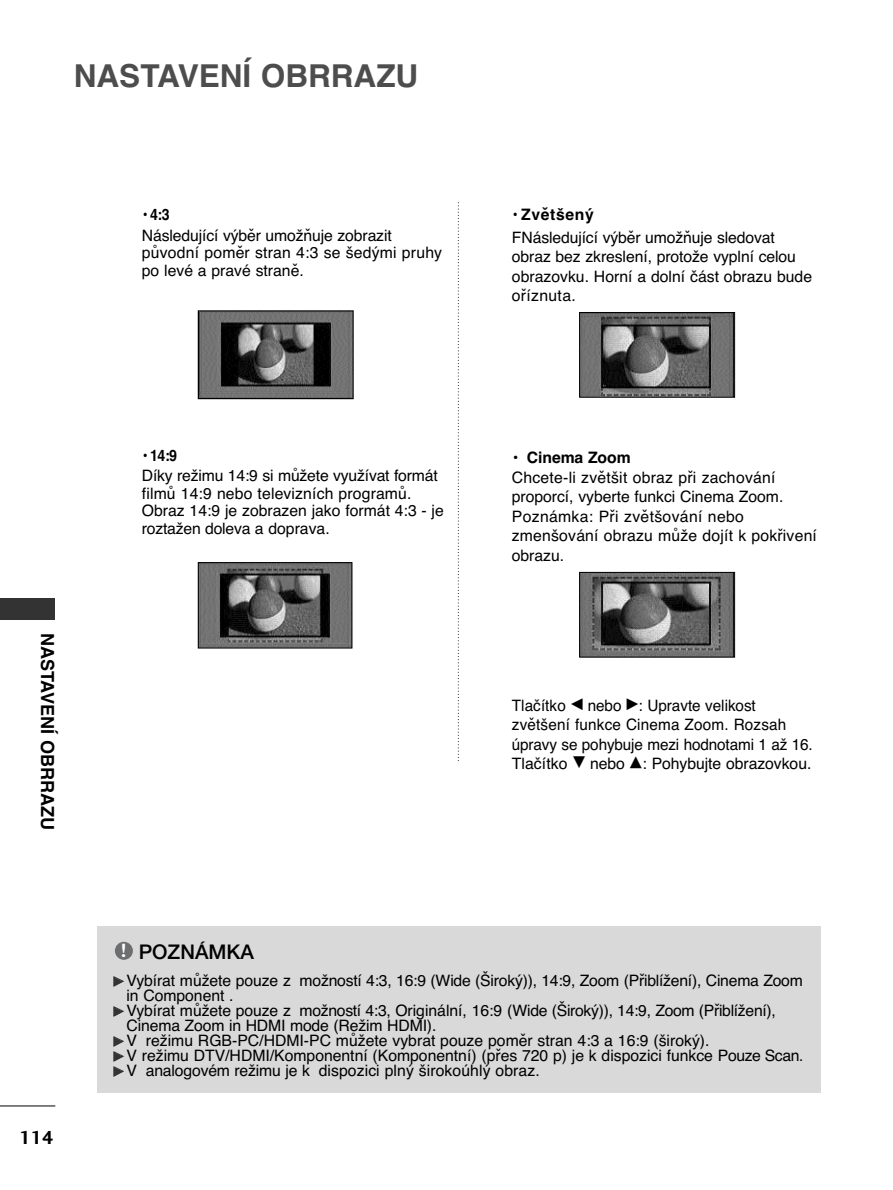
<style>
.page{position:relative;width:893px;height:1190px;background:#fff}
.page>*{position:absolute;margin:0;border:0;box-sizing:border-box;transform-origin:0 0}
.t1{font:700 31.5px "Helvetica CE";color:#4d4d4d}
.t2{font:500 20.25px "Helvetica Neue CE";color:#000}
.t3{font:19.5px "Charlotte Sans Bold Plain";color:#000}
.t4{font:700 18px "Helvetica CE";color:#000}
.t5{font:15.75px/19.5px "Helvetica CE";color:#000}
.t6{font:15.75px/20.5px "Helvetica CE";color:#000;scale:.9 1}
.t7{font:15.75px "Helvetica CE";letter-spacing:-.02em;color:#000}
.s1{font-weight:700}
.s2{font-family:"FZDING33";font-size:13.5px}
.s3{font-family:"Charlotte Sans Bold Plain";font-weight:400;font-size:19.95px;color:#fff}
.s4{font-family:"FZDING33";font-size:10.5px;color:#333}
</style>
<div class="page">
<hr style="left:0;top:1105px;width:55px;height:1px;background:#000">
<div style="left:0;top:598px;width:54px;height:21px;background:#333"></div>
<div style="left:98px;top:926px;width:723px;height:166px;background:#d9d9d9"></div>
<div style="left:115px;top:941px;width:18px;height:18px;background:#6d6e70;border-radius:50%"></div>
<svg style="left:458px;top:202px;width:1px;height:556px"></svg>
<img style="left:200px;top:312px;width:151px;height:85px">
<div style="left:198px;top:310px;width:155px;height:89px;border:1px solid #000"></div>
<img style="left:200px;top:564px;width:150px;height:82px">
<div style="left:198px;top:562px;width:154px;height:86px;border:1px solid #000"></div>
<img style="left:581px;top:314px;width:152px;height:81px">
<div style="left:579px;top:312px;width:156px;height:85px;border:1px solid #000"></div>
<img style="left:581px;top:574px;width:152px;height:81px">
<div style="left:579px;top:572px;width:156px;height:85px;border:1px solid #000"></div>
<h1 class="t1" style="left:74px;top:65px;width:346px">NASTAVENÍ OBRRAZU</h1>
<p class="t6" style="left:142px;top:206px;width:279px">• <span class="s1">4:3<br></span>Následující výběr umožňuje zobrazit</p>
<p class="t5" style="left:142px;top:245px;width:302px;line-height:17.5px">původní poměr stran 4:3 se šedými pruhy po levé a pravé straně.</p>
<p class="t6" style="left:512px;top:205px;width:294px;line-height:22.5px">• <span class="s1">Zvětšený<br></span>FNásledující výběr umožňuje sledovat</p>
<p class="t5" style="left:512px;top:248px;width:302px">obraz bez zkreslení, protože vyplní celou obrazovku. Horní a dolní část obrazu bude oříznuta.</p>
<p class="t4" style="left:54px;top:632px;width:198px;rotate:90deg">NASTAVENÍ OBRRAZU</p>
<p class="t3" style="left:19px;top:1129px;width:36px">114</p>
<p class="t6" style="left:142px;top:446px;width:330px">• <span class="s1">14:9<br></span>Díky režimu 14:9 si můžete využívat formát</p>
<p class="t5" style="left:142px;top:486px;width:303px;line-height:17.5px">filmů 14:9 nebo televizních programů.<br>Obraz 14:9 je zobrazen jako formát 4:3 - je roztažen doleva a doprava.</p>
<p class="t5" style="left:512px;top:449px;width:306px">• <span class="s1">Cinema Zoom<br></span>Chcete-li zvětšit obraz při zachování proporcí, vyberte funkci Cinema Zoom.<br>Poznámka: Při zvětšování nebo zmenšování obrazu může dojít k pokřivení obrazu.</p>
<p class="t5" style="left:512px;top:697px;width:302px">Tlačítko <span class="s2">F</span> nebo <span class="s2">G</span>: Upravte velikost zvětšení funkce Cinema Zoom. Rozsah úpravy se pohybuje mezi hodnotami 1 až 16.<br>Tlačítko <span class="s2">E</span> nebo <span class="s2">D</span>: Pohybujte obrazovkou.</p>
<p class="t2" style="left:120px;top:944px;width:135px"><span class="s3">!</span> POZNÁMKA</p>
<p class="t5" style="left:113px;top:972px;width:691px"><span class="s4">G</span> Vybírat můžete pouze z možností 4:3, 16:9 (Wide (Široký)), 14:9, Zoom (Přiblížení), Cinema Zoom</p>
<p class="t5" style="left:126px;top:987px;width:109px">in Component .</p>
<p class="t7" style="left:113px;top:1004px;width:664px"><span class="s4">G</span> Vybírat můžete pouze z možností 4:3, Originální, 16:9 (Wide (Široký)), 14:9, Zoom (Přiblížení),</p>
<p class="t5" style="left:126px;top:1017px;width:311px">Cinema Zoom in HDMI mode (Režim HDMI).</p>
<p class="t5" style="left:113px;top:1032px;width:598px"><span class="s4">G</span> V režimu RGB-PC/HDMI-PC můžete vybrat pouze poměr stran 4:3 a 16:9 (široký).</p>
<p class="t5" style="left:113px;top:1047px;width:691px"><span class="s4">G</span> V režimu DTV/HDMI/Komponentní (Komponentní) (přes 720 p) je k dispozici funkce Pouze Scan.</p>
<p class="t5" style="left:113px;top:1062px;width:428px"><span class="s4">G</span> V analogovém režimu je k dispozici plný širokoúhlý obraz.</p>
</div>
